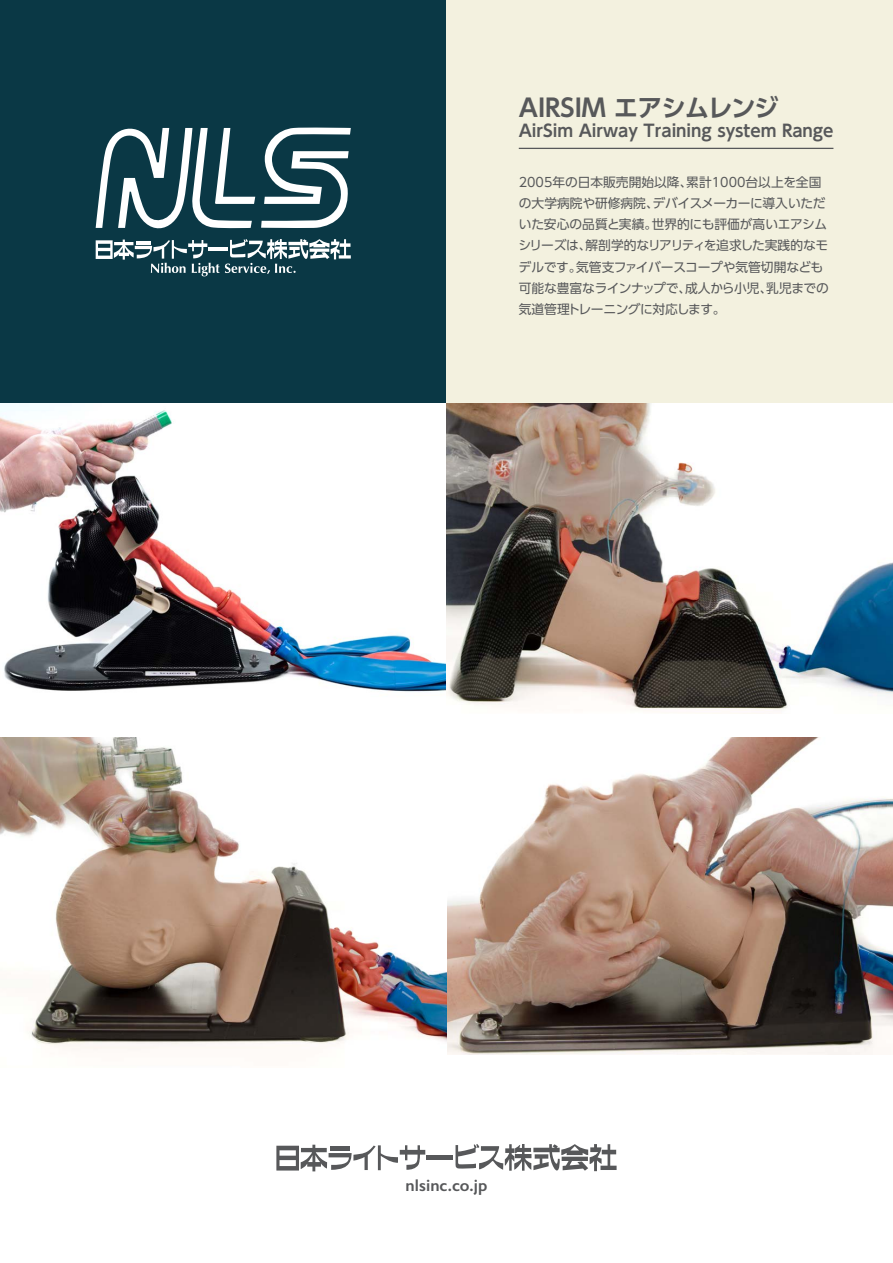
<style>
.page{position:relative;width:893px;height:1263px;background:#fff}
.page>*{position:absolute;margin:0;border:0;box-sizing:border-box;transform-origin:0 0}
._003_Product_name_J{font:700 24.45px "UD Shin Go Pro De";letter-spacing:-.02em;color:#57585a}
.t1{font:600 16.95px "Gill Sans";color:#57585a}
._011_Product_name_J_line{font:700 16.8px "UD Shin Go Pro De";color:#57585a}
._005_Product_description{font:12.75px/21.3px "UD Shin Go Pro";letter-spacing:-.015em;color:#57585a}
</style>
<div class="page">
<div style="left:0;top:0;width:446px;height:404px;background:#0a3845"></div>
<svg style="left:96px;top:128px;width:255px;height:148px"></svg>
<svg style="left:276px;top:1145px;width:149px;height:26px"></svg>
<div style="left:427px;top:1155px;width:26px;height:5px;background:#57585a"></div>
<svg style="left:455px;top:1144px;width:162px;height:28px"></svg>
<div style="left:446px;top:0;width:447px;height:404px;background:#f3f1df"></div>
<hr style="left:519px;top:148px;width:314px;height:1px;background:#57585a">
<img style="left:0;top:404px;width:446px;height:288px">
<img style="left:446px;top:404px;width:447px;height:310px">
<img style="left:446px;top:738px;width:447px;height:316px">
<img style="left:0;top:738px;width:446px;height:312px">
<p class="_003_Product_name_J" style="left:519px;top:87px;width:261px">AIRSIM エアシムレンジ</p>
<p class="_011_Product_name_J_line" style="left:519px;top:117px;width:316px">AirSim Airway Training system Range</p>
<p class="_005_Product_description" style="left:518px;top:171px;width:312px">2005年の日本販売開始以降、累計1000台以上を全国の大学病院や研修病院、デバイスメーカーに導入いただいた安心の品質と実績。世界的にも評価が高いエアシムシリーズは、解剖学的なリアリティを追求した実践的なモデルです。気管支ファイバースコープや気管切開なども可能な豊富なラインナップで、成人から小児、乳児までの気道管理トレーニングに対応します。</p>
<h2 class="t1" style="left:406px;top:1175px;width:83px">nlsinc.co.jp</h2>
</div>
